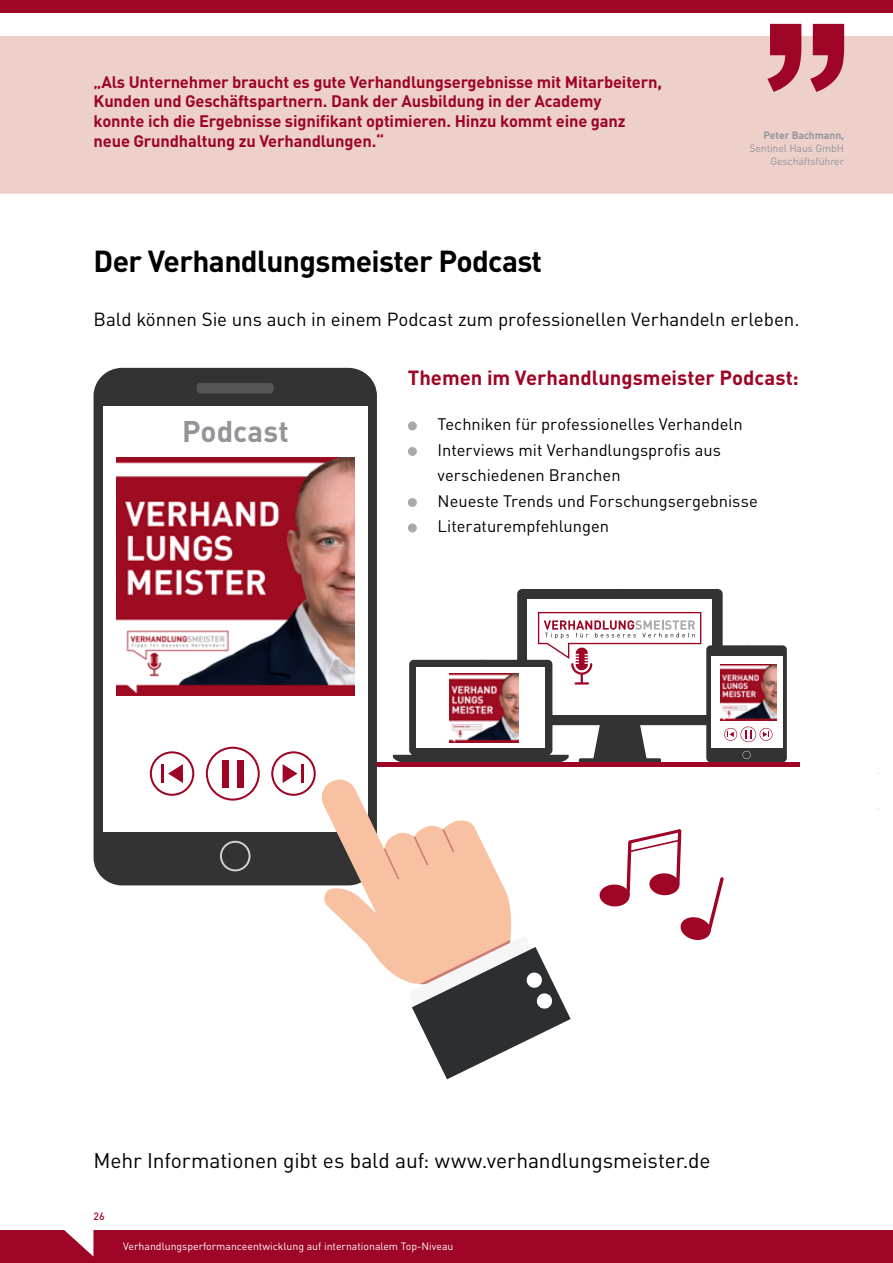
<style>
.page{position:relative;width:893px;height:1263px;background:#fff}
.page>*{position:absolute;margin:0;border:0;box-sizing:border-box;transform-origin:0 0}
.t1{font:700 30px "DINOT";letter-spacing:-.02em;color:#000}
.t2{font:700 29.55px "DINOT";color:#939598}
.t3{font:21px "DINOT";letter-spacing:-.005em;color:#000}
.t4{font:700 20.25px "DINOT";color:#9e0425}
.t5{font:18.75px "DINOT";letter-spacing:-.005em;color:#000}
.t6{font:700 16.5px/19.8px "DINOT";letter-spacing:-.01em;color:#9e0425}
.t7{font:16.5px "DINOT";color:#000}
.t8{font:10.5px "DINOT";color:#fff}
.t9{font:10.5px/12.6px "DINOT";letter-spacing:-.01em;color:#939598;text-align:right}
.t10{font:700 10.5px "DINOT";letter-spacing:-.01em;color:#939598}
.t11{font:500 10.5px "DINOT";color:#9e0425}
</style>
<div class="page">
<div style="left:250px;top:762px;width:549px;height:5px;background:#9e0425"></div>
<div style="left:0;top:1230px;width:893px;height:33px;background:#9e0425"></div>
<div style="left:0;top:36px;width:893px;height:158px;background:#edd0c9"></div>
<svg style="left:767px;top:24px;width:77px;height:68px;background:#bd5567"></svg>
<div style="left:0;top:0;width:893px;height:13px;background:#9e0425"></div>
<div style="left:408px;top:421px;width:9px;height:9px;background:#a7a9ac;border-radius:50%"></div>
<div style="left:408px;top:447px;width:9px;height:9px;background:#a7a9ac;border-radius:50%"></div>
<div style="left:408px;top:498px;width:9px;height:9px;background:#a7a9ac;border-radius:50%"></div>
<div style="left:408px;top:523px;width:9px;height:9px;background:#a7a9ac;border-radius:50%"></div>
<div style="left:94px;top:368px;width:283px;height:517px;background:#333;border-radius:28px"></div>
<div style="left:103px;top:406px;width:265px;height:425px;background:#fff"></div>
<div style="left:197px;top:383px;width:77px;height:11px;background:#545454;border-radius:4px"></div>
<img style="left:116px;top:458px;width:238px;height:238px">
<svg style="left:206px;top:747px;width:54px;height:54px"></svg>
<div style="left:222px;top:760px;width:6px;height:28px;background:#9e0425"></div>
<div style="left:237px;top:760px;width:6px;height:28px;background:#9e0425"></div>
<svg style="left:150px;top:751px;width:44px;height:45px"></svg>
<hr style="left:161px;top:764px;width:3px;height:19px;background:#9e0425">
<svg style="left:220px;top:841px;width:31px;height:30px"></svg>
<svg style="left:271px;top:589px;width:516px;height:490px"></svg>
<p class="t6" style="left:94px;top:71px;width:570px">„Als Unternehmer braucht es gute Verhandlungsergebnisse mit Mitarbeitern, Kunden und Geschäftspartnern. Dank der Ausbildung in der Academy<br>konnte ich die Ergebnisse signifikant optimieren. Hinzu kommt eine ganz neue Grundhaltung zu Verhandlungen.“</p>
<p class="t10" style="left:763px;top:129px;width:82px">Peter Bachmann,</p>
<p class="t9" style="left:749px;top:142px;width:96px">Sentinel Haus GmbH<br>Geschäftsführer</p>
<h1 class="t1" style="left:94px;top:240px;width:450px">Der Verhandlungsmeister Podcast</h1>
<p class="t5" style="left:94px;top:306px;width:707px">Bald können Sie uns auch in einem Podcast zum professionellen Verhandeln erleben.</p>
<h2 class="t2" style="left:182px;top:411px;width:108px">Podcast</h2>
<p class="t4" style="left:408px;top:364px;width:392px">Themen im Verhandlungsmeister Podcast:</p>
<p class="t7" style="left:417px;top:413px;width:327px">Techniken für professionelles Verhandeln</p>
<p class="t7" style="left:417px;top:439px;width:306px">I nterviews mit Verhandlungsprofis aus</p>
<p class="t7" style="left:438px;top:464px;width:184px">verschiedenen Branchen</p>
<p class="t7" style="left:417px;top:490px;width:342px">Neueste Trends und Forschungsergebnisse</p>
<p class="t7" style="left:417px;top:515px;width:194px">Literaturempfehlungen</p>
<p class="t3" style="left:94px;top:1146px;width:619px">Mehr I nformationen gibt es bald auf: www.verhandlungsmeister.de</p>
<p class="t11" style="left:94px;top:1209px;width:13px">26</p>
<p class="t8" style="left:123px;top:1238px;width:332px">Verhandlungsperformanceentwicklung auf internationalem Top-N iveau</p>
</div>
